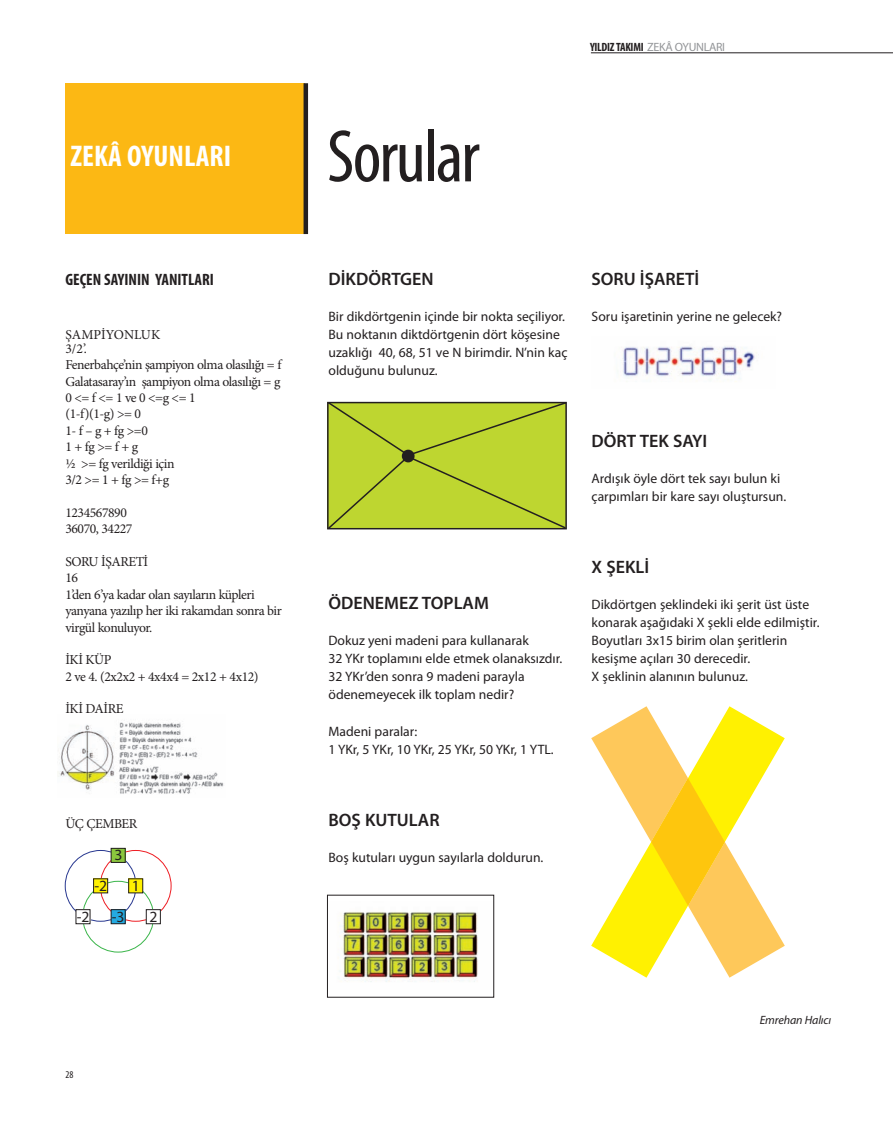
<style>
.page{position:relative;width:893px;height:1125px;background:#fff}
.page>*{position:absolute;margin:0;border:0;box-sizing:border-box;transform-origin:0 0}
.t1{font:condensed 75px "Myriad Pro";letter-spacing:-.025em;color:#231f20}
.t2{font:700 condensed 30px "Myriad Pro";color:#fff}
.t3{font:600 18px "Myriad Pro";color:#231f20}
.t4{font:700 condensed 16.5px "Myriad Pro";color:#231f20}
.t5{font:15.6px "Myriad Pro";color:#231f20}
.t6{font:13.65px/18px "Myriad Pro";color:#231f20}
.t7{font:13.65px/16.4px "Minion Pro";letter-spacing:-.035em;color:#231f20}
.t8{font:13.65px/13.6px "Minion Pro";color:#231f20}
.t9{font:700 condensed 12px "Myriad Pro";letter-spacing:-.02em;color:#231f20}
.t10{font:italic 12px "Myriad Pro";letter-spacing:-.01em;color:#231f20}
.t11{font:condensed 10.35px "Myriad Pro";color:#231f20}
.s1{font-weight:400;font-stretch:normal;color:#939598}
</style>
<div class="page">
<div style="left:65px;top:83px;width:240px;height:151px;background:#fcb814"></div>
<div style="left:303px;top:83px;width:5px;height:151px;background:#231f20"></div>
<hr style="left:590px;top:52px;width:302px;height:1px;background:#231f20">
<svg style="left:327px;top:401px;width:240px;height:129px;background:#b4ca31"></svg>
<svg style="left:591px;top:706px;width:193px;height:271px"></svg>
<svg style="left:651px;top:778px;width:73px;height:127px;background:#fed11d"></svg>
<img style="left:622px;top:346px;width:135px;height:36px">
<img style="left:339px;top:912px;width:139px;height:70px">
<div style="left:327px;top:894px;width:167px;height:103px;border:1px solid #231f20"></div>
<img style="left:58px;top:722px;width:166px;height:72px">
<div style="left:65px;top:850px;width:71px;height:71px;border:1px solid #283890;border-radius:50%"></div>
<div style="left:111px;top:909px;width:14px;height:14px;background:#24aae1"></div>
<div style="left:111px;top:909px;width:15px;height:15px;border:1px solid #231f20"></div>
<div style="left:94px;top:878px;width:14px;height:14px;background:#fff101"></div>
<div style="left:93px;top:878px;width:15px;height:15px;border:1px solid #231f20"></div>
<div style="left:129px;top:878px;width:14px;height:14px;background:#fff101"></div>
<div style="left:128px;top:878px;width:15px;height:15px;border:1px solid #231f20"></div>
<div style="left:111px;top:848px;width:14px;height:14px;background:#8bc63e"></div>
<div style="left:111px;top:847px;width:15px;height:15px;border:1px solid #231f20"></div>
<div style="left:146px;top:909px;width:15px;height:15px;border:1px solid #231f20"></div>
<div style="left:76px;top:909px;width:14px;height:14px;background:#fff"></div>
<div style="left:75px;top:909px;width:15px;height:15px;border:1px solid #231f20"></div>
<p class="t2" style="left:71px;top:145px;width:162px">ZEKÂ OYUNLARI</p>
<p class="t4" style="left:65px;top:273px;width:150px">GEÇEN SAYININ YANITLARI</p>
<p class="t8" style="left:65px;top:329px;width:96px">ŞAMPİYONLUK<br>3/2’.</p>
<p class="t7" style="left:65px;top:358px;width:217px">Fenerbahçe’nin şampiyon olma olasılığı = f<br>Galatasaray’ın şampiyon olma olasılığı = g<br>0 &lt;= f &lt;= 1 ve 0 &lt;=g &lt;= 1<br>(1-f)(1-g) &gt;= 0<br>1- f – g + fg &gt;=0<br>1 + fg &gt;= f + g<br>½ &gt;= fg verildiği için<br>3/2 &gt;= 1 + fg &gt;= f+g</p>
<p class="t7" style="left:65px;top:505px;width:69px">1234567890<br>36070, 34227</p>
<p class="t7" style="left:65px;top:554px;width:218px">SORU İŞARETİ<br>16<br>1’den 6’ya kadar olan sayıların küpleri yanyana yazılıp her iki rakamdan sonra bir virgül konuluyor.</p>
<p class="t7" style="left:65px;top:653px;width:195px">İKİ KÜP<br>2 ve 4. (2x2x2 + 4x4x4 = 2x12 + 4x12)</p>
<p class="t7" style="left:65px;top:702px;width:60px">İKİ DAİRE</p>
<p class="t7" style="left:65px;top:816px;width:74px">ÜÇ ÇEMBER</p>
<p class="t5" style="left:114px;top:849px;width:10px">3</p>
<p class="t5" style="left:94px;top:880px;width:14px">-2</p>
<p class="t5" style="left:132px;top:880px;width:10px">1</p>
<p class="t5" style="left:77px;top:910px;width:14px">-2</p>
<p class="t5" style="left:112px;top:910px;width:14px">-3</p>
<p class="t5" style="left:149px;top:910px;width:10px">2</p>
<p class="t11" style="left:65px;top:1070px;width:9px">28</p>
<p class="t1" style="left:327px;top:130px;width:154px">Sorular</p>
<p class="t9" style="left:590px;top:43px;width:137px">YILDIZ TAKIMI <span class="s1">ZEKÂ OYUNLARI</span></p>
<p class="t3" style="left:328px;top:272px;width:107px">DİKDÖRTGEN</p>
<p class="t6" style="left:328px;top:309px;width:240px">Bir dikdörtgenin içinde bir nokta seçiliyor.<br>Bu noktanın diktdörtgenin dört köşesine uzaklığı 40, 68, 51 ve N birimdir. N’nin kaç olduğunu bulunuz.</p>
<p class="t3" style="left:328px;top:596px;width:162px">ÖDENEMEZ TOPLAM</p>
<p class="t6" style="left:328px;top:633px;width:235px">Dokuz yeni madeni para kullanarak<br>32 YKr toplamını elde etmek olanaksızdır.<br>32 YKr’den sonra 9 madeni parayla ödenemeyecek ilk toplam nedir?</p>
<p class="t6" style="left:328px;top:723px;width:227px">Madeni paralar:<br>1 YKr, 5 YKr, 10 YKr, 25 YKr, 50 YKr, 1 YTL.</p>
<p class="t3" style="left:328px;top:812px;width:113px">BOŞ KUTULAR</p>
<p class="t6" style="left:328px;top:849px;width:216px">Boş kutuları uygun sayılarla doldurun.</p>
<p class="t3" style="left:591px;top:272px;width:109px">SORU İŞARETİ</p>
<p class="t6" style="left:591px;top:309px;width:192px">Soru işaretinin yerine ne gelecek?</p>
<p class="t3" style="left:591px;top:434px;width:117px">DÖRT TEK SAYI</p>
<p class="t6" style="left:591px;top:471px;width:196px">Ardışık öyle dört tek sayı bulun ki çarpımları bir kare sayı oluştursun.</p>
<p class="t3" style="left:591px;top:560px;width:59px">X ŞEKLİ</p>
<p class="t6" style="left:591px;top:597px;width:229px">Dikdörtgen şeklindeki iki şerit üst üste konarak aşağıdaki X şekli elde edilmiştir.<br>Boyutları 3x15 birim olan şeritlerin kesişme açıları 30 derecedir.<br>X şeklinin alanının bulunuz.</p>
<p class="t10" style="left:759px;top:1015px;width:73px">Emrehan Halıcı</p>
</div>
